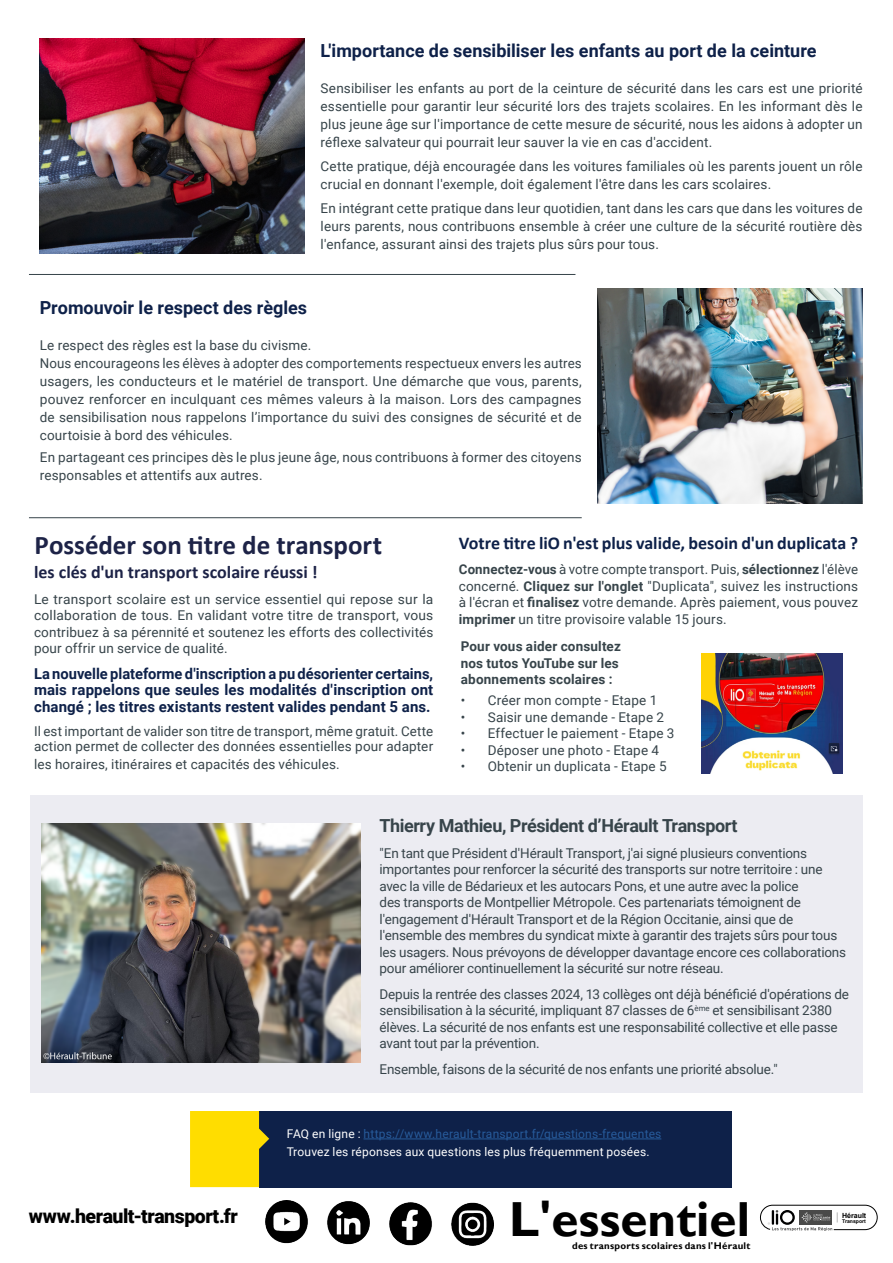
<style>
.page{position:relative;width:893px;height:1263px;background:#fff}
.page>*{position:absolute;margin:0;border:0;box-sizing:border-box;transform-origin:0 0}
.t1{font:700 49.2px "Gill Sans";color:#000}
.Headline_16_pt{font:700 27px "Calibri";color:#1d2347}
.Issue_N{font:900 19.5px "Roboto";letter-spacing:-.025em;color:#000}
.Body_Text__Regular_-_Justify{font:700 18px "Roboto";color:#0e2149}
.Body_Text__Regular_-_Justify-2{font:700 18px "Calibri";color:#0e2149}
.Issue_N-2{font:700 18px "Roboto";letter-spacing:-.025em;color:#37444a}
.Headline_16_pt-2{font:700 18px "Calibri";color:#1d2347}
.Body_Text__Regular_-_Justify-3{font:700 15px/16.5px "Roboto";letter-spacing:.01em;color:#0e2149;text-align:justify}
.Body_Text__Regular_-_Justify-4{font:13.5px/18px "Roboto";letter-spacing:.01em;color:#37444a;text-align:justify}
.Issue_N-3{font:13.5px/16.5px "Roboto";letter-spacing:-.015em;color:#37444a}
.Issue_N-4{font:13.5px "Roboto";letter-spacing:.01em;color:#37444a}
.Body_Text__Regular_-_Justify-5{font:700 13.5px/16.5px "Roboto";letter-spacing:.01em;color:#37444a}
.Issue_N-5{font:13.5px "Roboto";letter-spacing:.015em;color:#37444a}
.Body_Text__Regular_-_Justify-6{font:12px "Roboto";letter-spacing:.015em;color:#275b9b}
.Body_Text__Regular_-_Justify-7{font:12px "Roboto";letter-spacing:.015em;color:#fff}
.Body_Text__Regular_-_Justify-8{font:700 9.75px "Gill Sans";letter-spacing:.03em;color:#000}
.t2{font:700 7.05px "Arial";color:#000}
.t3{font:700 5.1px "Arial";color:#000}
.s1{font-weight:700}
.s2{color:#fff}
</style>
<div class="page">
<img style="left:265px;top:1200px;width:229px;height:46px">
<svg style="left:760px;top:1205px;width:117px;height:25px"></svg>
<div style="left:30px;top:795px;width:832px;height:298px;background:#ececf2"></div>
<hr style="left:29px;top:274px;width:546px;height:1px;background:#37444a">
<img style="left:41px;top:823px;width:319px;height:239px">
<div style="left:259px;top:1111px;width:472px;height:76px;background:#0e2149"></div>
<svg style="left:190px;top:1111px;width:79px;height:76px"></svg>
<hr style="left:364px;top:1138px;width:297px;height:1px;background:#275b9b">
<img style="left:40px;top:38px;width:265px;height:216px">
<img style="left:597px;top:288px;width:265px;height:216px">
<hr style="left:29px;top:517px;width:553px;height:1px;background:#37444a">
<img style="left:702px;top:653px;width:140px;height:120px">
<p class="Body_Text__Regular_-_Justify" style="left:321px;top:38px;width:498px">L'importance de sensibiliser les enfants au port de la ceinture</p>
<p class="Body_Text__Regular_-_Justify-4" style="left:321px;top:79px;width:543px">Sensibiliser les enfants au port de la ceinture de sécurité dans les cars est une priorité essentielle pour garantir leur sécurité lors des trajets scolaires. En les informant dès le plus jeune âge sur l'importance de cette mesure de sécurité, nous les aidons à adopter un réflexe salvateur qui pourrait leur sauver la vie en cas d'accident.</p>
<p class="Body_Text__Regular_-_Justify-4" style="left:321px;top:157px;width:543px">Cette pratique, déjà encouragée dans les voitures familiales où les parents jouent un rôle crucial en donnant l'exemple, doit également l'être dans les cars scolaires.</p>
<p class="Body_Text__Regular_-_Justify-4" style="left:321px;top:199px;width:543px">En intégrant cette pratique dans leur quotidien, tant dans les cars que dans les voitures de leurs parents, nous contribuons ensemble à créer une culture de la sécurité routière dès l'enfance, assurant ainsi des trajets plus sûrs pour tous.</p>
<p class="Body_Text__Regular_-_Justify" style="left:40px;top:295px;width:269px">Promouvoir le respect des règles</p>
<p class="Body_Text__Regular_-_Justify-4" style="left:40px;top:335px;width:273px">Le respect des règles est la base du civisme.</p>
<p class="Body_Text__Regular_-_Justify-4" style="left:40px;top:353px;width:543px">Nous encourageons les élèves à adopter des comportements respectueux envers les autres usagers, les conducteurs et le matériel de transport. Une démarche que vous, parents, pouvez renforcer en inculquant ces mêmes valeurs à la maison. Lors des campagnes de sensibilisation nous rappelons l’importance du suivi des consignes de sécurité et de courtoisie à bord des véhicules.</p>
<p class="Body_Text__Regular_-_Justify-4" style="left:40px;top:448px;width:543px">En partageant ces principes dès le plus jeune âge, nous contribuons à former des citoyens responsables et attentifs aux autres.</p>
<p class="Headline_16_pt" style="left:35px;top:526px;width:349px">Posséder son titre de transport</p>
<p class="Headline_16_pt-2" style="left:34px;top:559px;width:285px">les clés d'un transport scolaire réussi !</p>
<p class="Body_Text__Regular_-_Justify-4" style="left:34px;top:590px;width:401px;line-height:16.5px">Le transport scolaire est un service essentiel qui repose sur la collaboration de tous. En validant votre titre de transport, vous contribuez à sa pérennité et soutenez les efforts des collectivités pour offrir un service de qualité.</p>
<p class="Body_Text__Regular_-_Justify-3" style="left:34px;top:664px;width:401px">La nouvelle plateforme d'inscription a pu désorienter certains, mais rappelons que seules les modalités d'inscription ont changé ; les titres existants restent valides pendant 5 ans.</p>
<p class="Body_Text__Regular_-_Justify-4" style="left:34px;top:723px;width:401px;line-height:15px">Il est important de valider son titre de transport, même gratuit. Cette action permet de collecter des données essentielles pour adapter</p>
<p class="Body_Text__Regular_-_Justify-4" style="left:34px;top:754px;width:307px">les horaires, itinéraires et capacités des véhicules.</p>
<p class="Body_Text__Regular_-_Justify-2" style="left:459px;top:530px;width:401px">Votre titre liO n'est plus valide, besoin d'un duplicata ?</p>
<p class="Body_Text__Regular_-_Justify-4" style="left:459px;top:560px;width:401px;line-height:16.5px"><span class="s1">Connectez-vous</span> à votre compte transport. Puis, <span class="s1">sélectionnez</span> l'élève concerné. <span class="s1">Cliquez sur l'onglet</span> "Duplicata", suivez les instructions à l'écran et <span class="s1">finalisez</span> votre demande. Après paiement, vous pouvez <span class="s1">imprimer</span> un titre provisoire valable 15 jours.</p>
<p class="Body_Text__Regular_-_Justify-5" style="left:461px;top:638px;width:162px">Pour vous aider consultez</p>
<p class="Body_Text__Regular_-_Justify-5" style="left:461px;top:654px;width:160px">nos tutos YouTube sur les abonnements scolaires :</p>
<p class="Issue_N-5" style="left:461px;top:691px;width:198px">• Créer mon compte - Etape 1</p>
<p class="Issue_N-4" style="left:461px;top:707px;width:205px">• Saisir une demande - Etape 2</p>
<p class="Issue_N-4" style="left:461px;top:724px;width:215px">• Effectuer le paiement - Etape 3</p>
<p class="Issue_N-4" style="left:461px;top:740px;width:200px">• Déposer une photo - Etape 4</p>
<p class="Issue_N-4" style="left:461px;top:757px;width:207px">• Obtenir un duplicata - Etape 5</p>
<p class="Issue_N-2" style="left:380px;top:813px;width:359px">Thierry Mathieu, Président d’Hérault Transport</p>
<p class="Issue_N-3" style="left:380px;top:844px;width:468px">"En tant que Président d'Hérault Transport, j'ai signé plusieurs conventions importantes pour renforcer la sécurité des transports sur notre territoire : une avec la ville de Bédarieux et les autocars Pons, et une autre avec la police<br>des transports de Montpellier Métropole. Ces partenariats témoignent de l'engagement d'Hérault Transport et de la Région Occitanie, ainsi que de l'ensemble des membres du syndicat mixte à garantir des trajets sûrs pour tous les usagers. Nous prévoyons de développer davantage encore ces collaborations pour améliorer continuellement la sécurité sur notre réseau.</p>
<p class="Issue_N-3" style="left:380px;top:985px;width:471px">Depuis la rentrée des classes 2024, 13 collèges ont déjà bénéficié d'opérations de sensibilisation à la sécurité, impliquant 87 classes de 6<sup>ème</sup> et sensibilisant 2380 élèves. La sécurité de nos enfants est une responsabilité collective et elle passe avant tout par la prévention.</p>
<p class="Issue_N-3" style="left:380px;top:1061px;width:400px">Ensemble, faisons de la sécurité de nos enfants une priorité absolue."</p>
<p class="Body_Text__Regular_-_Justify-6" style="left:287px;top:1125px;width:376px"><span class="s2">FAQ en ligne :</span> https://www.herault-transport.fr/questions-frequentes</p>
<p class="Body_Text__Regular_-_Justify-7" style="left:287px;top:1143px;width:364px">Trouvez les réponses aux questions les plus fréquemment posées.</p>
<p class="t1" style="left:509px;top:1190px;width:242px">L'essentiel</p>
<p class="Body_Text__Regular_-_Justify-8" style="left:572px;top:1239px;width:180px">des transports scolaires dans l'Hérault</p>
<p class="Issue_N" style="left:29px;top:1202px;width:210px">www.herault-transport.fr</p>
<p class="t2" style="left:842px;top:1211px;width:26px">Hérault</p>
<p class="t3" style="left:842px;top:1217px;width:25px">Transport</p>
</div>
